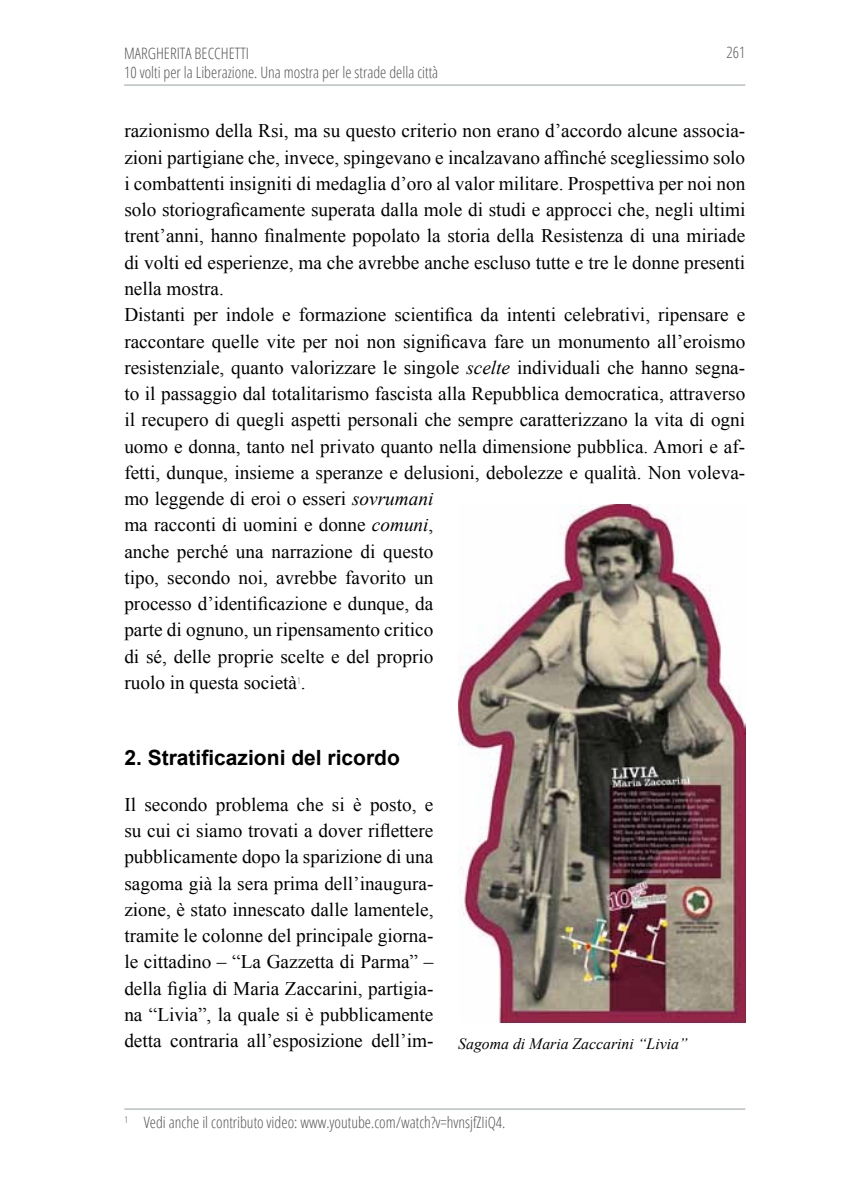
<style>
.page{position:relative;width:844px;height:1191px;background:#fff}
.page>*{position:absolute;margin:0;border:0;box-sizing:border-box;transform-origin:0 0}
.t1{font:700 21px "Arial";color:#000}
.t2{font:19.25px/26.2px "Times New Roman";color:#000}
.t3{font:300 condensed 15.75px/18.9px "Open Sans";color:#58585a}
.t4{font:italic 15.75px "Times New Roman";color:#000}
.s1{font-style:italic}
</style>
<div class="page">
<hr style="left:124px;top:85px;width:621px;height:1px;background:#9c9e9f">
<hr style="left:124px;top:1108px;width:621px;height:1px;background:#9c9e9f">
<img style="left:458px;top:504px;width:287px;height:518px">
<p class="t3" style="left:124px;top:43px;width:315px">Margherita Becchetti<br>10 volti per la Liberazione. Una mostra per le strade della città</p>
<p class="t3" style="left:726px;top:42px;width:20px">261</p>
<p class="t2" style="left:124px;top:118px;width:622px">razionismo della Rsi, ma su questo criterio non erano d’accordo alcune associa&shy;zioni partigiane che, invece, spingevano e incalzavano affinché scegliessimo solo i combattenti insigniti di medaglia d’oro al valor militare. Prospettiva per noi non solo storiograficamente superata dalla mole di studi e approcci che, negli ultimi trent’anni, hanno finalmente popolato la storia della Resistenza di una miriade di volti ed esperienze, ma che avrebbe anche escluso tutte e tre le donne presenti nella mostra.<br>Distanti per indole e formazione scientifica da intenti celebrativi, ripensare e raccontare quelle vite per noi non significava fare un monumento all’eroismo resistenziale, quanto valorizzare le singole <span class="s1">scelte</span> individuali che hanno segna&shy;to il passaggio dal totalitarismo fascista alla Repubblica democratica, attraverso il recupero di quegli aspetti personali che sempre caratterizzano la vita di ogni uomo e donna, tanto nel privato quanto nella dimensione pubblica. Amori e af&shy;fetti, dunque, insieme a speranze e delusioni, debolezze e qualità. Non voleva&shy;mo leggende di eroi o esseri <span class="s1">sovrumani<br></span>ma racconti di uomini e donne <span class="s1">comuni</span>,<br>anche perché una narrazione di questo<br>tipo, secondo noi, avrebbe favorito un<br>processo d’identificazione e dunque, da<br>parte di ognuno, un ripensamento critico<br>di sé, delle proprie scelte e del proprio<br>ruolo in questa società<sup>1</sup>.</p>
<p class="t1" style="left:124px;top:743px;width:277px">2. Stratificazioni del ricordo</p>
<p class="t2" style="left:124px;top:791px;width:310px;text-align:justify">Il secondo problema che si è posto, e su cui ci siamo trovati a dover riflettere pubblicamente dopo la sparizione di una sagoma già la sera prima dell’inaugura&shy;zione, è stato innescato dalle lamentele, tramite le colonne del principale giorna&shy;le cittadino – “La Gazzetta di Parma” – della figlia di Maria Zaccarini, partigia&shy;na “Livia”, la quale si è pubblicamente detta contraria all’esposizione dell’im-</p>
<p class="t4" style="left:458px;top:1033px;width:231px">Sagoma di Maria Zaccarini “Livia”</p>
<p class="t3" style="left:124px;top:1112px;width:382px"><sup>1</sup> Vedi anche il contributo video: www.youtube.com/watch?v=hvnsjfZIiQ4.</p>
</div>
